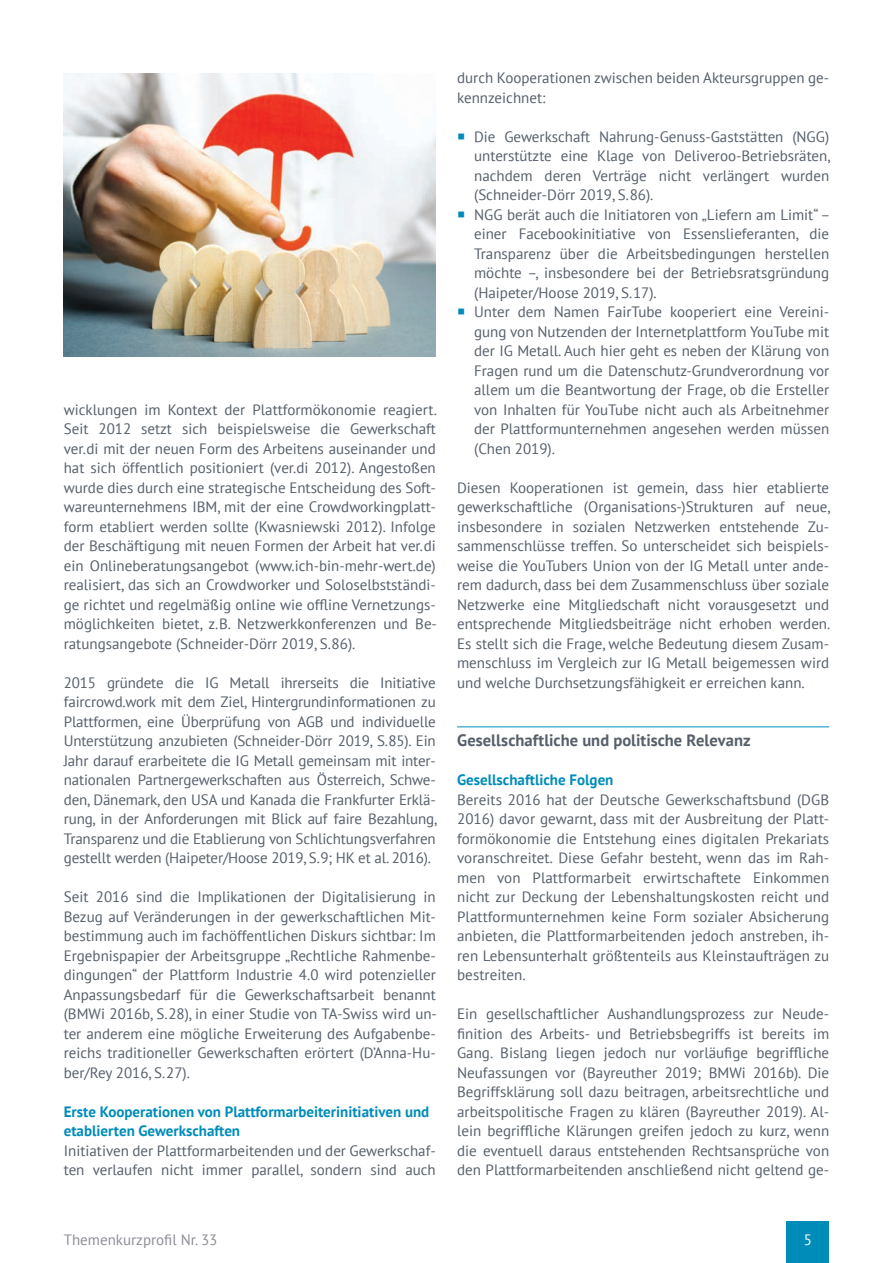
<style>
.page{position:relative;width:893px;height:1263px;background:#fff}
.page>*{position:absolute;margin:0;border:0;box-sizing:border-box;transform-origin:0 0}
.t1{font:700 16.5px "PT Sans";letter-spacing:.005em;color:#565f6a}
.t2{font:15px/19.5px "PT Sans";color:#565f6a;text-align:justify}
.t3{font:700 15px/19.5px "PT Sans";color:#008cb9}
.t4{font:15px "PT Sans";color:#8d8d96}
.t5{font:15px "PT Sans";color:#fff}
.s1{color:#008cb9}
</style>
<div class="page">
<div style="left:787px;top:1221px;width:42px;height:42px;background:#008cb9"></div>
<hr style="left:457px;top:726px;width:372px;height:1px;background:#008cb9">
<img style="left:64px;top:73px;width:372px;height:283px">
<p class="t2" style="left:64px;top:399px;width:375px">wicklungen im Kontext der Plattformökonomie reagiert.<br>Seit 2012 setzt sich beispielsweise die Gewerkschaft ver.di mit der neuen Form des Arbeitens auseinander und hat sich öffentlich positioniert (ver.di 2012). Angestoßen wurde dies durch eine strategische Entscheidung des Soft&shy;wareunternehmens IBM, mit der eine Crowdworkingplatt&shy;form etabliert werden sollte (Kwasniewski 2012). Infolge der Beschäftigung mit neuen Formen der Arbeit hat ver.di ein Onlineberatungsangebot (www.ich-bin-mehr-wert.de) realisiert, das sich an Crowdworker und Soloselbstständi&shy;ge richtet und regelmäßig online wie offline Vernetzungs&shy;möglichkeiten bietet, z.B. Netzwerkkonferenzen und Be&shy;ratungsangebote (Schneider-Dörr 2019, S.86).</p>
<p class="t2" style="left:64px;top:672px;width:375px">2015 gründete die IG Metall ihrerseits die Initiative faircrowd.work mit dem Ziel, Hintergrundinformationen zu Plattformen, eine Überprüfung von AGB und individuelle Unterstützung anzubieten (Schneider-Dörr 2019, S.85). Ein Jahr darauf erarbeitete die IG Metall gemeinsam mit inter&shy;nationalen Partnergewerkschaften aus Österreich, Schwe&shy;den, Dänemark, den USA und Kanada die Frankfurter Erklä&shy;rung, in der Anforderungen mit Blick auf faire Bezahlung, Transparenz und die Etablierung von Schlichtungsverfahren gestellt werden (Haipeter/Hoose 2019, S.9; HK et al. 2016).</p>
<p class="t2" style="left:64px;top:887px;width:375px">Seit 2016 sind die Implikationen der Digitalisierung in Bezug auf Veränderungen in der gewerkschaftlichen Mit&shy;bestimmung auch im fachöffentlichen Diskurs sichtbar: Im Ergebnispapier der Arbeitsgruppe „Rechtliche Rahmenbe&shy;dingungen“ der Plattform Industrie 4.0 wird potenzieller Anpassungsbedarf für die Gewerkschaftsarbeit benannt (BMWi 2016b, S.28), in einer Studie von TA-Swiss wird un&shy;ter anderem eine mögliche Erweiterung des Aufgabenbe&shy;reichs traditioneller Gewerkschaften erörtert (D’Anna-Hu&shy;ber/Rey 2016, S.27).</p>
<p class="t3" style="left:64px;top:1101px;width:367px">Erste Kooperationen von Plattformarbeiterinitiativen und etablierten Gewerkschaften</p>
<p class="t2" style="left:64px;top:1140px;width:374px">Initiativen der Plattformarbeitenden und der Gewerkschaf&shy;ten verlaufen nicht immer parallel, sondern sind auch</p>
<p class="t2" style="left:457px;top:68px;width:374px">durch Kooperationen zwischen beiden Akteursgruppen ge&shy;kennzeichnet:</p>
<p class="t2" style="left:474px;top:126px;width:358px;text-indent:-17px"><span class="s1">○</span> Die Gewerkschaft Nahrung-Genuss-Gaststätten (NGG) unterstützte eine Klage von Deliveroo-Betriebsräten, nachdem deren Verträge nicht verlängert wurden (Schneider-Dörr 2019, S.86).</p>
<p class="t2" style="left:474px;top:204px;width:358px;text-indent:-17px"><span class="s1">○</span> NGG berät auch die Initiatoren von „Liefern am Limit“ – einer Facebookinitiative von Essenslieferanten, die Transparenz über die Arbeitsbedingungen herstellen möchte –, insbesondere bei der Betriebsratsgründung (Haipeter/Hoose 2019, S.17).</p>
<p class="t2" style="left:474px;top:302px;width:357px;text-indent:-17px"><span class="s1">○</span> Unter dem Namen FairTube kooperiert eine Vereini&shy;gung von Nutzenden der Internetplattform YouTube mit der IG Metall. Auch hier geht es neben der Klärung von Fragen rund um die Datenschutz-Grundverordnung vor allem um die Beantwortung der Frage, ob die Ersteller von Inhalten für YouTube nicht auch als Arbeitnehmer der Plattformunternehmen angesehen werden müssen (Chen 2019).</p>
<p class="t2" style="left:457px;top:477px;width:375px">Diesen Kooperationen ist gemein, dass hier etablierte gewerkschaftliche (Organisations-)Strukturen auf neue, insbesondere in sozialen Netzwerken entstehende Zu&shy;sammenschlüsse treffen. So unterscheidet sich beispiels&shy;weise die YouTubers Union von der IG Metall unter ande&shy;rem dadurch, dass bei dem Zusammenschluss über soziale Netzwerke eine Mitgliedschaft nicht vorausgesetzt und entsprechende Mitgliedsbeiträge nicht erhoben werden.<br>Es stellt sich die Frage, welche Bedeutung diesem Zusam&shy;menschluss im Vergleich zur IG Metall beigemessen wird und welche Durchsetzungsfähigkeit er erreichen kann.</p>
<p class="t1" style="left:457px;top:730px;width:295px">Gesellschaftliche und politische Relevanz</p>
<p class="t3" style="left:457px;top:770px;width:158px">Gesellschaftliche Folgen</p>
<p class="t2" style="left:457px;top:789px;width:374px">Bereits 2016 hat der Deutsche Gewerkschaftsbund (DGB 2016) davor gewarnt, dass mit der Ausbreitung der Platt&shy;formökonomie die Entstehung eines digitalen Prekariats voranschreitet. Diese Gefahr besteht, wenn das im Rah&shy;men von Plattformarbeit erwirtschaftete Einkommen nicht zur Deckung der Lebenshaltungskosten reicht und Plattformunternehmen keine Form sozialer Absicherung anbieten, die Plattformarbeitenden jedoch anstreben, ih&shy;ren Lebensunterhalt größtenteils aus Kleinstaufträgen zu bestreiten.</p>
<p class="t2" style="left:457px;top:1004px;width:374px">Ein gesellschaftlicher Aushandlungsprozess zur Neude&shy;finition des Arbeits- und Betriebsbegriffs ist bereits im Gang. Bislang liegen jedoch nur vorläufige begriffliche Neufassungen vor (Bayreuther 2019; BMWi 2016b). Die Begriffsklärung soll dazu beitragen, arbeitsrechtliche und arbeitspolitische Fragen zu klären (Bayreuther 2019). Al&shy;lein begriffliche Klärungen greifen jedoch zu kurz, wenn die eventuell daraus entstehenden Rechtsansprüche von den Plattformarbeitenden anschließend nicht geltend ge-</p>
<p class="t4" style="left:64px;top:1230px;width:155px">Themenkurzprofil Nr. 33</p>
<p class="t5" style="left:804px;top:1230px;width:10px">5</p>
</div>
